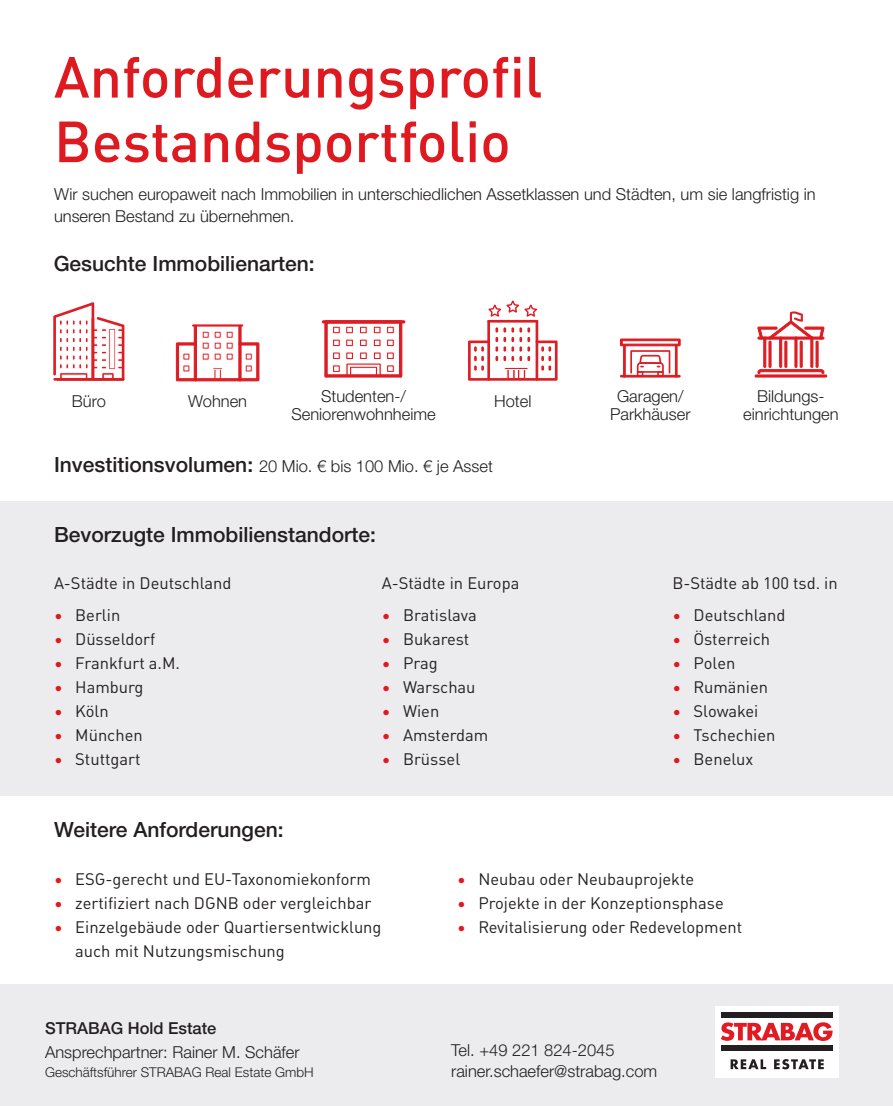
<style>
.page{position:relative;width:893px;height:1106px;background:#fff}
.page>*{position:absolute;margin:0;border:0;box-sizing:border-box;transform-origin:0 0}
.t1{font:500 57px/64.5px "DIN Pro";color:#de1920}
.t2{font:500 21px "Helvetica Neue LT Pro";color:#231f20}
.t3{font:16.5px/24px "DIN Pro";color:#231f20}
.t4{font:300 16.5px/18px "Helvetica Neue LT Pro";color:#231f20}
.t5{font:500 16.5px "Helvetica Neue LT Pro";color:#231f20}
.t6{font:300 13.5px "Helvetica Neue LT Pro";color:#231f20}
.s1{font-weight:500;font-size:21px}
.s2{color:#de1920}
</style>
<div class="page">
<div style="left:0;top:500px;width:893px;height:295px;background:#ececee"></div>
<svg style="left:53px;top:302px;width:71px;height:79px"></svg>
<hr style="left:192px;top:324px;width:51px;height:2px;background:#dc1f25">
<svg style="left:176px;top:325px;width:83px;height:56px"></svg>
<svg style="left:468px;top:300px;width:90px;height:81px"></svg>
<div style="left:504px;top:367px;width:25px;height:3px;border:1px solid #fff"></div>
<svg style="left:325px;top:323px;width:77px;height:54px"></svg>
<div style="left:322px;top:320px;width:83px;height:3px;border:1px solid #de1920"></div>
<svg style="left:620px;top:338px;width:61px;height:39px"></svg>
<div style="left:620px;top:375px;width:60px;height:2px;border:1px solid #de1920"></div>
<div style="left:785px;top:341px;width:2px;height:26px;border:1px solid #de1920"></div>
<div style="left:779px;top:337px;width:3px;height:30px;border:1px solid #de1920"></div>
<div style="left:769px;top:341px;width:2px;height:26px;border:1px solid #de1920"></div>
<div style="left:764px;top:337px;width:2px;height:30px;border:1px solid #de1920"></div>
<div style="left:800px;top:341px;width:2px;height:26px;border:1px solid #de1920"></div>
<div style="left:795px;top:337px;width:2px;height:30px;border:1px solid #de1920"></div>
<div style="left:816px;top:341px;width:2px;height:26px;border:1px solid #de1920"></div>
<div style="left:811px;top:337px;width:2px;height:30px;border:1px solid #de1920"></div>
<div style="left:755px;top:375px;width:72px;height:2px;border:1px solid #de1920"></div>
<svg style="left:757px;top:369px;width:67px;height:5px"></svg>
<svg style="left:757px;top:311px;width:67px;height:29px"></svg>
<div style="left:0;top:985px;width:893px;height:121px;background:#ececee"></div>
<div style="left:715px;top:1006px;width:124px;height:71px;background:#fff"></div>
<svg style="left:731px;top:1059px;width:35px;height:10px"></svg>
<svg style="left:774px;top:1059px;width:50px;height:10px"></svg>
<div style="left:721px;top:1012px;width:112px;height:6px;background:#231f20"></div>
<div style="left:721px;top:1045px;width:112px;height:6px;background:#231f20"></div>
<svg style="left:721px;top:1022px;width:112px;height:19px"></svg>
<h1 class="t1" style="left:54px;top:41px;width:490px">Anforderungsprofil<br>Bestandsportfolio</h1>
<p class="t4" style="left:54px;top:182px;width:763px;line-height:22.5px">Wir suchen europaweit nach Immobilien in unterschiedlichen Assetklassen und Städten, um sie langfristig in unseren Bestand zu übernehmen.</p>
<p class="t2" style="left:54px;top:251px;width:263px">Gesuchte Immobilienarten:</p>
<p class="t4" style="left:72px;top:391px;width:35px">Büro</p>
<p class="t4" style="left:188px;top:391px;width:60px">Wohnen</p>
<p class="t4" style="left:321px;top:387px;width:86px">Studenten-/</p>
<p class="t4" style="left:494px;top:391px;width:39px">Hotel</p>
<p class="t4" style="left:291px;top:405px;width:146px">Seniorenwohnheime</p>
<p class="t4" style="left:54px;top:456px;width:440px"><span class="s1">Investitionsvolumen:</span> 20 Mio. € bis 100 Mio. € je Asset</p>
<p class="t2" style="left:54px;top:522px;width:324px">Bevorzugte Immobilienstandorte:</p>
<p class="t3" style="left:54px;top:570px;width:179px">A-Städte in Deutschland</p>
<p class="t3" style="left:54px;top:602px;width:68px"><span class="s2">•</span> Berlin</p>
<p class="t3" style="left:54px;top:626px;width:103px"><span class="s2">•</span> Düsseldorf</p>
<p class="t3" style="left:54px;top:650px;width:128px"><span class="s2">•</span> Frankfurt a.M.</p>
<p class="t3" style="left:54px;top:674px;width:91px"><span class="s2">•</span> Hamburg</p>
<p class="t3" style="left:54px;top:698px;width:56px"><span class="s2">•</span> Köln</p>
<p class="t3" style="left:54px;top:722px;width:90px"><span class="s2">•</span> München</p>
<p class="t3" style="left:54px;top:746px;width:88px"><span class="s2">•</span> Stuttgart</p>
<p class="t3" style="left:382px;top:570px;width:139px">A-Städte in Europa</p>
<p class="t3" style="left:382px;top:602px;width:97px"><span class="s2">•</span> Bratislava</p>
<p class="t3" style="left:382px;top:626px;width:89px"><span class="s2">•</span> Bukarest</p>
<p class="t3" style="left:382px;top:650px;width:58px"><span class="s2">•</span> Prag</p>
<p class="t3" style="left:382px;top:674px;width:95px"><span class="s2">•</span> Warschau</p>
<p class="t3" style="left:382px;top:698px;width:59px"><span class="s2">•</span> Wien</p>
<p class="t3" style="left:382px;top:722px;width:108px"><span class="s2">•</span> Amsterdam</p>
<p class="t3" style="left:382px;top:746px;width:80px"><span class="s2">•</span> Brüssel</p>
<p class="t4" style="left:610px;top:387px;width:82px;text-align:center">Garagen/<br>Parkhäuser</p>
<p class="t4" style="left:743px;top:387px;width:97px;text-align:center">Bildungs&shy;einrichtungen</p>
<p class="t3" style="left:672px;top:570px;width:167px">B-Städte ab 100 tsd. in</p>
<p class="t3" style="left:672px;top:602px;width:115px"><span class="s2">•</span> Deutschland</p>
<p class="t3" style="left:672px;top:626px;width:99px"><span class="s2">•</span> Österreich</p>
<p class="t3" style="left:672px;top:650px;width:64px"><span class="s2">•</span> Polen</p>
<p class="t3" style="left:672px;top:674px;width:97px"><span class="s2">•</span> Rumänien</p>
<p class="t3" style="left:672px;top:698px;width:87px"><span class="s2">•</span> Slowakei</p>
<p class="t3" style="left:672px;top:722px;width:105px"><span class="s2">•</span> Tschechien</p>
<p class="t3" style="left:672px;top:746px;width:83px"><span class="s2">•</span> Benelux</p>
<p class="t2" style="left:54px;top:817px;width:231px">Weitere Anforderungen:</p>
<p class="t3" style="left:54px;top:865px;width:319px"><span class="s2">•</span> ESG-gerecht und EU-Taxonomiekonform</p>
<p class="t3" style="left:54px;top:889px;width:319px"><span class="s2">•</span> zertifiziert nach DGNB oder vergleichbar</p>
<p class="t3" style="left:75px;top:913px;width:308px;text-indent:-21px"><span class="s2">•</span> Einzelgebäude oder Quartiersentwicklung auch mit Nutzungsmischung</p>
<p class="t5" style="left:45px;top:1018px;width:173px">STRABAG Hold Estate</p>
<p class="t4" style="left:45px;top:1042px;width:256px">Ansprechpartner: Rainer M. Schäfer</p>
<p class="t6" style="left:45px;top:1064px;width:270px">Geschäftsführer STRABAG Real Estate GmbH</p>
<p class="t3" style="left:457px;top:865px;width:239px"><span class="s2">•</span> Neubau oder Neubauprojekte</p>
<p class="t3" style="left:457px;top:889px;width:268px"><span class="s2">•</span> Projekte in der Konzeptionsphase</p>
<p class="t3" style="left:457px;top:913px;width:287px"><span class="s2">•</span> Revitalisierung oder Redevelopment</p>
<p class="t4" style="left:451px;top:1038px;width:208px;line-height:21.9px">Tel. +49 221 824-2045 rainer.schaefer@strabag.com</p>
</div>
